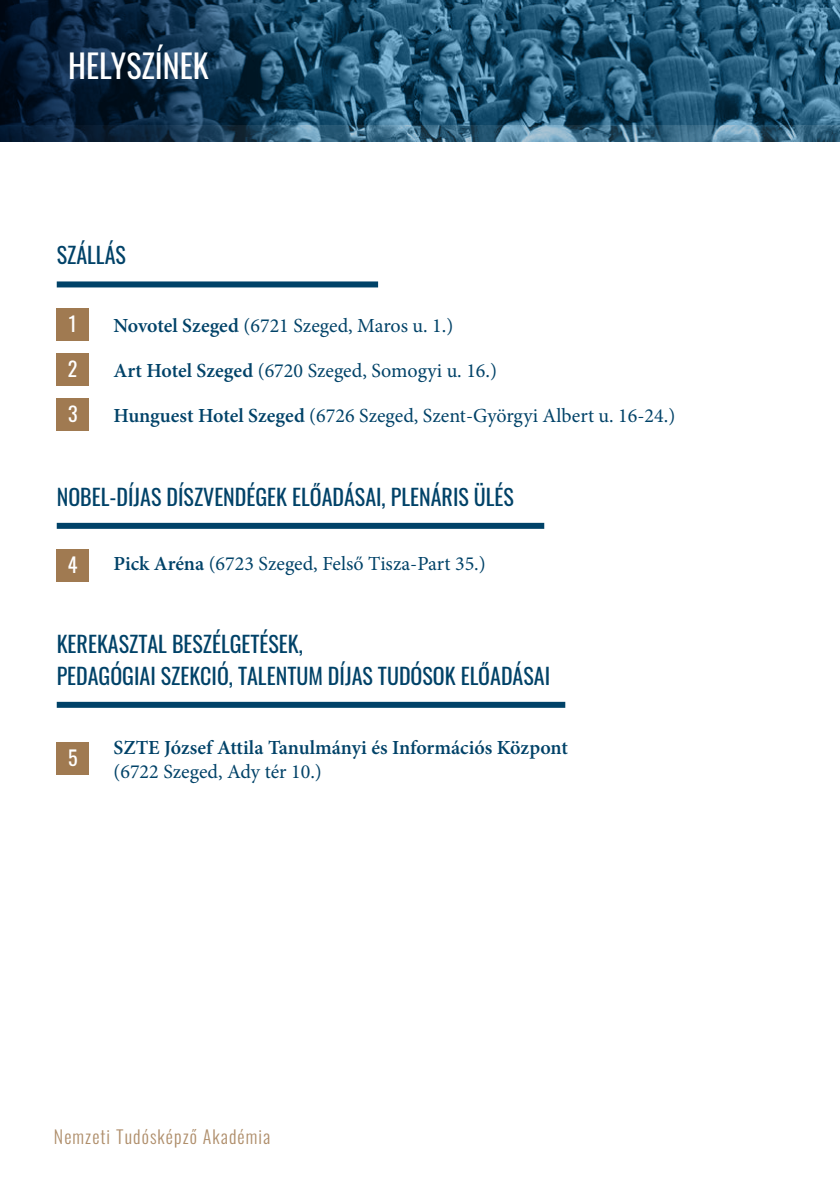
<style>
.page{position:relative;width:840px;height:1191px;background:#fff}
.page>*{position:absolute;margin:0;border:0;box-sizing:border-box;transform-origin:0 0}
.t1{font:32px "Oswald";color:#fff}
.t2{font:22px/32px "Oswald";color:#004268}
.t3{font:20px "Minion Pro";color:#004268}
.t4{font:600 20px "Minion Pro";color:#004268}
.t5{font:20px "Oswald";color:#fff}
.t6{font:300 18px "Oswald";letter-spacing:.06em;color:#af8e6b}
.s1{font-weight:600}
</style>
<div class="page">
<div style="left:57px;top:281px;width:321px;height:6px;background:#004268"></div>
<div style="left:57px;top:523px;width:487px;height:6px;background:#004268"></div>
<div style="left:57px;top:702px;width:508px;height:6px;background:#004268"></div>
<div style="left:57px;top:308px;width:32px;height:32px;background:#a07a51"></div>
<div style="left:57px;top:353px;width:32px;height:32px;background:#a07a51"></div>
<div style="left:57px;top:398px;width:32px;height:32px;background:#a07a51"></div>
<div style="left:57px;top:549px;width:32px;height:32px;background:#a07a51"></div>
<div style="left:57px;top:742px;width:32px;height:32px;background:#a07a51"></div>
<svg style="left:295px;top:0;width:544px;height:142px;background:#2a5d7b"></svg>
<svg style="left:0;top:0;width:295px;height:142px;background:#0f2d46"></svg>
<h1 class="t1" style="left:68px;top:38px;width:142px">HELYSZÍNEK</h1>
<p class="t2" style="left:57px;top:237px;width:71px">SZÁLLÁS</p>
<p class="t5" style="left:69px;top:306px;width:9px">1</p>
<p class="t3" style="left:113px;top:312px;width:341px"><span class="s1">Novotel Szeged</span> (6721 Szeged, Maros u. 1.)</p>
<p class="t5" style="left:68px;top:351px;width:11px">2</p>
<p class="t3" style="left:113px;top:357px;width:385px"><span class="s1">Art Hotel Szeged</span> (6720 Szeged, Somogyi u. 16.)</p>
<p class="t5" style="left:68px;top:396px;width:11px">3</p>
<p class="t3" style="left:113px;top:402px;width:563px"><span class="s1">Hunguest Hotel Szeged</span> (6726 Szeged, Szent-Györgyi Albert u. 16-24.)</p>
<p class="t2" style="left:57px;top:479px;width:458px">NOBEL-DÍJAS DÍSZVENDÉGEK ELŐADÁSAI, PLENÁRIS ÜLÉS</p>
<p class="t5" style="left:68px;top:547px;width:11px">4</p>
<p class="t3" style="left:113px;top:550px;width:373px"><span class="s1">Pick Aréna</span> (6723 Szeged, Felső Tisza-Part 35.)</p>
<p class="t2" style="left:57px;top:625px;width:494px">KEREKASZTAL BESZÉLGETÉSEK,<br>PEDAGÓGIAI SZEKCIÓ, TALENTUM DÍJAS TUDÓSOK ELŐADÁSAI</p>
<p class="t5" style="left:68px;top:740px;width:11px">5</p>
<p class="t4" style="left:113px;top:734px;width:455px">SZTE József Attila Tanulmányi és Információs Központ</p>
<p class="t3" style="left:113px;top:758px;width:210px">(6722 Szeged, Ady tér 10.)</p>
<p class="t6" style="left:54px;top:1121px;width:218px">Nemzeti Tudósképző Akadémia</p>
</div>
